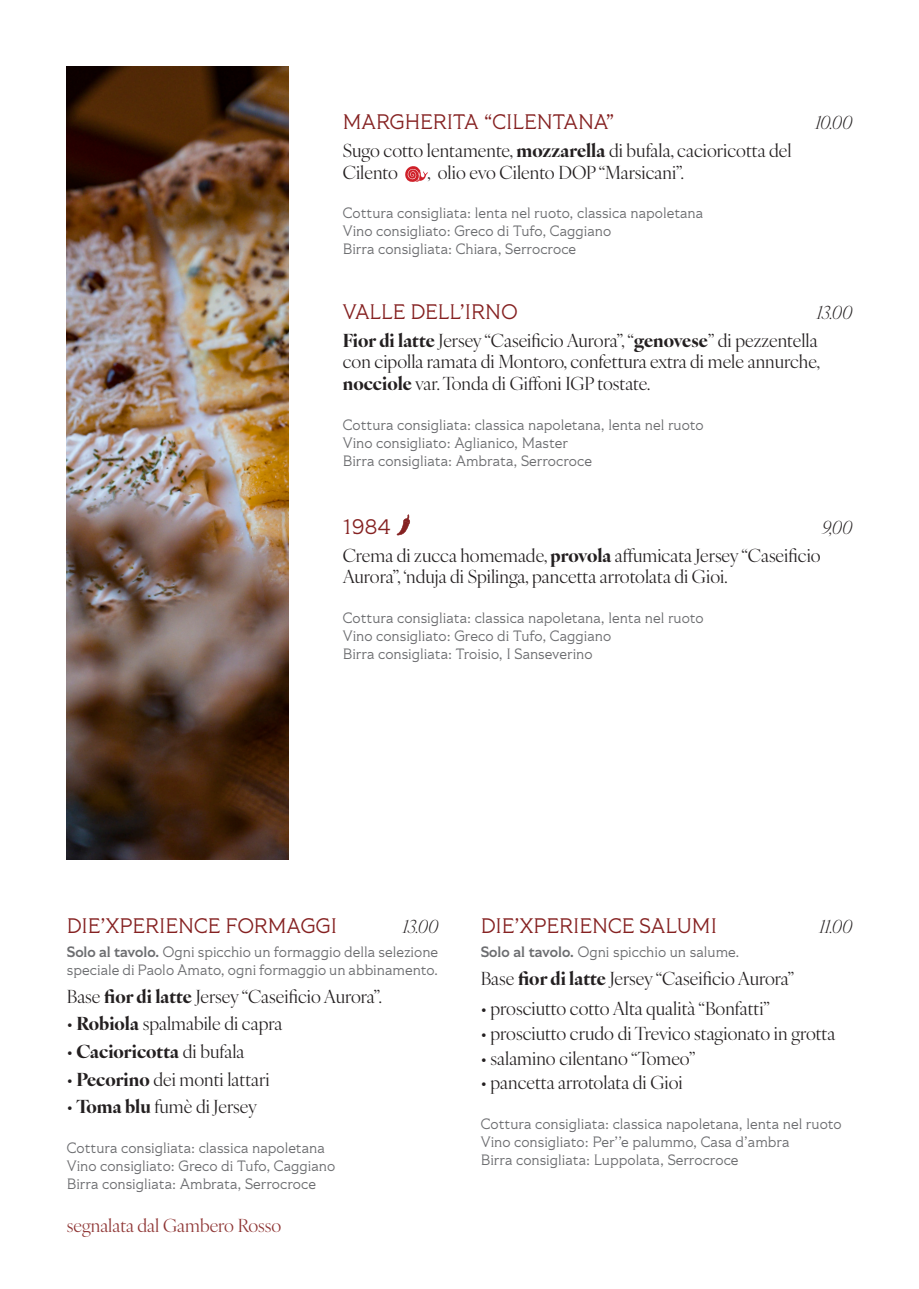
<style>
.page{position:relative;width:919px;height:1289px;background:#fff}
.page>*{position:absolute;margin:0;border:0;box-sizing:border-box;transform-origin:0 0}
.t1{font:21px "Tiller";color:#852121}
.t2{font:18px/21.6px "Ivy Ora Display";color:#231f20}
.t3{font:italic 300 18px "Ivy Ora Display";color:#231f20}
.t4{font:18px "Ivy Ora Display";color:#8f3635}
.t5{font:700 18px "Ivy Ora Display";color:#231f20}
.t6{font:15px/18px "Tiller";color:#6c6d70}
.s1{font-weight:700}
.s2{font-weight:600}
.s3{font-weight:400}
</style>
<div class="page">
<svg style="left:405px;top:166px;width:23px;height:16px"></svg>
<img style="left:67px;top:67px;width:222px;height:792px">
<svg style="left:396px;top:514px;width:14px;height:21px"></svg>
<p class="t1" style="left:343px;top:109px;width:273px">MARGHERITA “CILENTANA”</p>
<p class="t3" style="left:815px;top:109px;width:38px">10.00</p>
<p class="t2" style="left:343px;top:139px;width:450px">Sugo cotto lentamente, <span class="s1">mozzarella</span> di bufala, cacioricotta del</p>
<p class="t2" style="left:343px;top:160px;width:57px">Cilento</p>
<p class="t2" style="left:427px;top:160px;width:258px">, olio evo Cilento DOP “Marsicani”.</p>
<p class="t6" style="left:343px;top:204px;width:362px">Cottura consigliata: lenta nel ruoto, classica napoletana</p>
<p class="t6" style="left:343px;top:222px;width:270px">Vino consigliato: Greco di Tufo, Caggiano</p>
<p class="t6" style="left:343px;top:240px;width:235px">Birra consigliata: Chiara, Serrocroce</p>
<p class="t1" style="left:343px;top:299px;width:176px">VALLE DELL’IRNO</p>
<p class="t3" style="left:816px;top:299px;width:37px">13.00</p>
<p class="t2" style="left:343px;top:328px;width:479px"><span class="s1">Fior di latte</span> Jersey “Caseificio Aurora”, “<span class="s1">genovese</span>” di pezzentella con cipolla ramata di Montoro, confettura extra di mele annurche, <span class="s1">nocciole</span> var. Tonda di Giffoni IGP tostate.</p>
<p class="t6" style="left:343px;top:415px;width:362px">Cottura consigliata: classica napoletana, lenta nel ruoto</p>
<p class="t6" style="left:343px;top:433px;width:227px">Vino consigliato: Aglianico, Master</p>
<p class="t6" style="left:343px;top:451px;width:251px">Birra consigliata: Ambrata, Serrocroce</p>
<p class="t1" style="left:343px;top:514px;width:50px">1984</p>
<p class="t3" style="left:821px;top:514px;width:32px">9,00</p>
<p class="t2" style="left:343px;top:543px;width:479px">Crema di zucca homemade, <span class="s1">provola</span> affumicata Jersey “Caseificio<br>Aurora”, ‘nduja di Spilinga, pancetta arrotolata di Gioi.</p>
<p class="t6" style="left:343px;top:609px;width:362px">Cottura consigliata: classica napoletana, lenta nel ruoto</p>
<p class="t6" style="left:343px;top:627px;width:270px">Vino consigliato: Greco di Tufo, Caggiano</p>
<p class="t6" style="left:343px;top:645px;width:251px">Birra consigliata: Troisio, I Sanseverino</p>
<p class="t1" style="left:67px;top:913px;width:272px">DIE’XPERIENCE FORMAGGI</p>
<p class="t3" style="left:402px;top:913px;width:37px">13.00</p>
<p class="t6" style="left:67px;top:943px;width:373px"><span class="s2">Solo al tavolo.</span> Ogni spicchio un formaggio della selezione speciale di Paolo Amato, ogni formaggio un abbinamento.</p>
<p class="t2" style="left:67px;top:984px;width:316px">Base <span class="s1">fior di latte</span> Jersey “Caseificio Aurora”.</p>
<p class="t2" style="left:67px;top:1011px;width:217px">• <span class="s1">Robiola</span> spalmabile di capra</p>
<p class="t5" style="left:67px;top:1037px;width:179px"><span class="s3">•</span> Cacioricotta <span class="s3">di bufala</span></p>
<p class="t2" style="left:67px;top:1067px;width:204px">• <span class="s1">Pecorino</span> dei monti lattari</p>
<p class="t2" style="left:67px;top:1094px;width:192px">• <span class="s1">Toma blu</span> fumè di Jersey</p>
<p class="t6" style="left:67px;top:1138px;width:259px">Cottura consigliata: classica napoletana</p>
<p class="t6" style="left:67px;top:1156px;width:270px">Vino consigliato: Greco di Tufo, Caggiano</p>
<p class="t6" style="left:67px;top:1174px;width:251px">Birra consigliata: Ambrata, Serrocroce</p>
<p class="t4" style="left:67px;top:1211px;width:216px">segnalata dal Gambero Rosso</p>
<p class="t1" style="left:480px;top:913px;width:238px">DIE’XPERIENCE SALUMI</p>
<p class="t3" style="left:819px;top:913px;width:34px">11.00</p>
<p class="t6" style="left:480px;top:943px;width:260px"><span class="s2">Solo al tavolo.</span> Ogni spicchio un salume.</p>
<p class="t2" style="left:480px;top:966px;width:315px">Base <span class="s1">fior di latte</span> Jersey “Caseificio Aurora”</p>
<p class="t2" style="left:480px;top:996px;width:290px">• prosciutto cotto Alta qualità “Bonfatti”</p>
<p class="t2" style="left:480px;top:1021px;width:356px">• prosciutto crudo di Trevico stagionato in grotta</p>
<p class="t2" style="left:480px;top:1046px;width:216px">• salamino cilentano “Tomeo”</p>
<p class="t2" style="left:480px;top:1070px;width:203px">• pancetta arrotolata di Gioi</p>
<p class="t6" style="left:480px;top:1114px;width:362px">Cottura consigliata: classica napoletana, lenta nel ruoto</p>
<p class="t6" style="left:480px;top:1132px;width:310px">Vino consigliato: Per’’e palummo, Casa d’ambra</p>
<p class="t6" style="left:480px;top:1150px;width:259px">Birra consigliata: Luppolata, Serrocroce</p>
</div>
